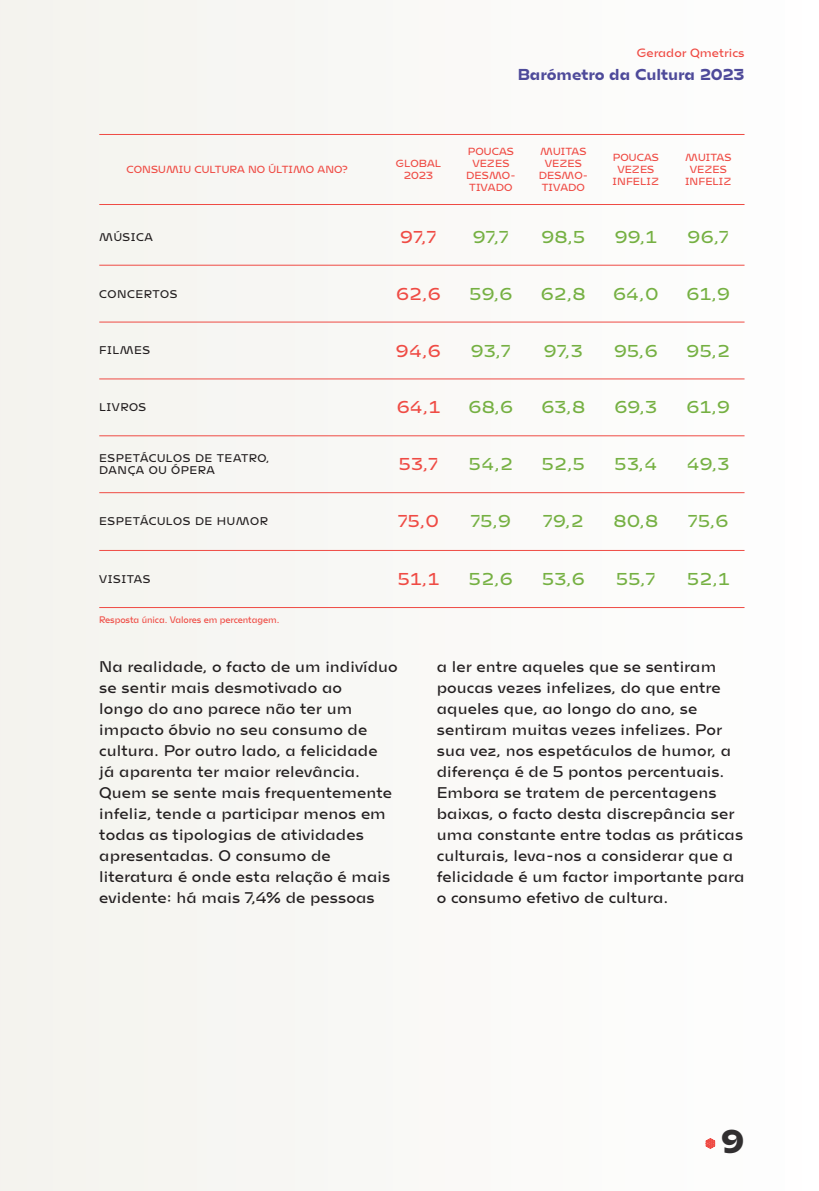
<style>
.page{position:relative;width:819px;height:1191px;background:#f9f9f6}
.page>*{position:absolute;margin:0;border:0;box-sizing:border-box;transform-origin:0 0}
.t1{font:900 31.5px "Mohol";color:#312f30}
.t2{font:100 17.5px "Mohol";letter-spacing:.05em;color:#75b042}
.t3{font:100 17.5px "Mohol";letter-spacing:.05em;color:#ef4b44}
.t4{font:100 15.75px/21px "Mohol";letter-spacing:.005em;color:#231f20}
.t5{font:700 15.75px "Mohol";color:#4e4a9a}
.t6{font:100 12.25px "Mohol";color:#ef4b44}
.t7{font:100 11.38px/12.2px "Mohol";letter-spacing:.05em;color:#231f20}
.t8{font:100 10.5px/12.2px "Mohol";letter-spacing:.01em;color:#ef4b44;text-align:center}
.t9{font:100 9.62px "Mohol";letter-spacing:-.01em;color:#ef4b44;scale:.91 1}
</style>
<div class="page">
<svg style="left:705px;top:1138px;width:10px;height:10px"></svg>
<hr style="left:99px;top:134px;width:645px;height:1px;background:#ef4b44">
<hr style="left:99px;top:607px;width:645px;height:1px;background:#ef4b44">
<hr style="left:99px;top:204px;width:645px;height:1px;background:#ef4b44">
<hr style="left:99px;top:265px;width:645px;height:1px;background:#ef4b44">
<hr style="left:99px;top:322px;width:645px;height:1px;background:#ef4b44">
<hr style="left:99px;top:379px;width:645px;height:1px;background:#ef4b44">
<hr style="left:99px;top:435px;width:645px;height:1px;background:#ef4b44">
<hr style="left:99px;top:492px;width:645px;height:1px;background:#ef4b44">
<hr style="left:99px;top:550px;width:645px;height:1px;background:#ef4b44">
<p class="t6" style="left:636px;top:46px;width:109px">Gerador Qmetrics</p>
<p class="t5" style="left:517px;top:65px;width:229px">Barómetro da Cultura 2023</p>
<p class="t8" style="left:126px;top:163px;width:223px">CONSUMIU CULTURA NO ÚLTIMO ANO?</p>
<p class="t8" style="left:395px;top:157px;width:47px">GLOBAL<br>2023</p>
<p class="t8" style="left:466px;top:145px;width:51px">POUCAS<br>VEZES<br>DESMO-<br>TIVADO</p>
<p class="t8" style="left:538px;top:145px;width:51px">MUITAS<br>VEZES<br>DESMO-<br>TIVADO</p>
<p class="t8" style="left:612px;top:151px;width:48px">POUCAS<br>VEZES<br>INFELIZ</p>
<p class="t8" style="left:685px;top:151px;width:48px">MUITAS<br>VEZES<br>INFELIZ</p>
<p class="t7" style="left:99px;top:230px;width:55px">MÚSICA</p>
<p class="t3" style="left:400px;top:226px;width:37px">97,7</p>
<p class="t2" style="left:541px;top:226px;width:45px">98,5</p>
<p class="t2" style="left:615px;top:226px;width:43px">99,1</p>
<p class="t2" style="left:687px;top:226px;width:42px">96,7</p>
<p class="t2" style="left:473px;top:227px;width:37px">97,7</p>
<p class="t7" style="left:99px;top:287px;width:79px">CONCERTOS</p>
<p class="t3" style="left:396px;top:283px;width:45px">62,6</p>
<p class="t2" style="left:541px;top:283px;width:46px">62,8</p>
<p class="t2" style="left:613px;top:283px;width:46px">64,0</p>
<p class="t2" style="left:686px;top:283px;width:44px">61,9</p>
<p class="t2" style="left:469px;top:283px;width:44px">59,6</p>
<p class="t7" style="left:99px;top:344px;width:52px">FILMES</p>
<p class="t3" style="left:396px;top:340px;width:46px">94,6</p>
<p class="t2" style="left:544px;top:340px;width:40px">97,3</p>
<p class="t2" style="left:614px;top:340px;width:44px">95,6</p>
<p class="t2" style="left:687px;top:340px;width:44px">95,2</p>
<p class="t2" style="left:471px;top:340px;width:41px">93,7</p>
<p class="t7" style="left:99px;top:401px;width:48px">LIVROS</p>
<p class="t3" style="left:397px;top:397px;width:44px">64,1</p>
<p class="t2" style="left:541px;top:397px;width:45px">63,8</p>
<p class="t2" style="left:614px;top:397px;width:44px">69,3</p>
<p class="t2" style="left:686px;top:397px;width:44px">61,9</p>
<p class="t2" style="left:469px;top:397px;width:45px">68,6</p>
<p class="t7" style="left:99px;top:452px;width:172px">ESPETÁCULOS DE TEATRO,<br>DANÇA OU ÓPERA</p>
<p class="t7" style="left:99px;top:515px;width:170px">ESPETÁCULOS DE HUMOR</p>
<p class="t3" style="left:399px;top:454px;width:40px">53,7</p>
<p class="t2" style="left:542px;top:454px;width:44px">52,5</p>
<p class="t2" style="left:615px;top:454px;width:43px">53,4</p>
<p class="t2" style="left:687px;top:454px;width:44px">49,3</p>
<p class="t2" style="left:469px;top:454px;width:45px">54,2</p>
<p class="t3" style="left:398px;top:511px;width:42px">75,0</p>
<p class="t2" style="left:471px;top:511px;width:41px">75,9</p>
<p class="t2" style="left:543px;top:511px;width:41px">79,2</p>
<p class="t2" style="left:613px;top:511px;width:46px">80,8</p>
<p class="t2" style="left:688px;top:511px;width:41px">75,6</p>
<p class="t2" style="left:542px;top:568px;width:44px">53,6</p>
<p class="t2" style="left:687px;top:568px;width:43px">52,1</p>
<p class="t2" style="left:469px;top:568px;width:45px">52,6</p>
<p class="t3" style="left:398px;top:568px;width:42px">51,1</p>
<p class="t2" style="left:616px;top:568px;width:41px">55,7</p>
<p class="t7" style="left:99px;top:572px;width:53px">VISITAS</p>
<p class="t9" style="left:99px;top:614px;width:199px">Resposta única. Valores em percentagem.</p>
<p class="t4" style="left:99px;top:656px;width:300px">Na realidade, o facto de um indivíduo se sentir mais desmotivado ao<br>longo do ano parece não ter um impacto óbvio no seu consumo de cultura. Por outro lado, a felicidade<br>já aparenta ter maior relevância.<br>Quem se sente mais frequentemente infeliz, tende a participar menos em todas as tipologias de atividades apresentadas. O consumo de literatura é onde esta relação é mais evidente: há mais 7,4% de pessoas</p>
<p class="t4" style="left:437px;top:656px;width:309px">a ler entre aqueles que se sentiram poucas vezes infelizes, do que entre aqueles que, ao longo do ano, se sentiram muitas vezes infelizes. Por sua vez, nos espetáculos de humor, a diferença é de 5 pontos percentuais.<br>Embora se tratem de percentagens baixas, o facto desta discrepância ser uma constante entre todas as práticas culturais, leva-nos a considerar que a felicidade é um factor importante para o consumo efetivo de cultura.</p>
<h1 class="t1" style="left:721px;top:1121px;width:24px">9</h1>
</div>
